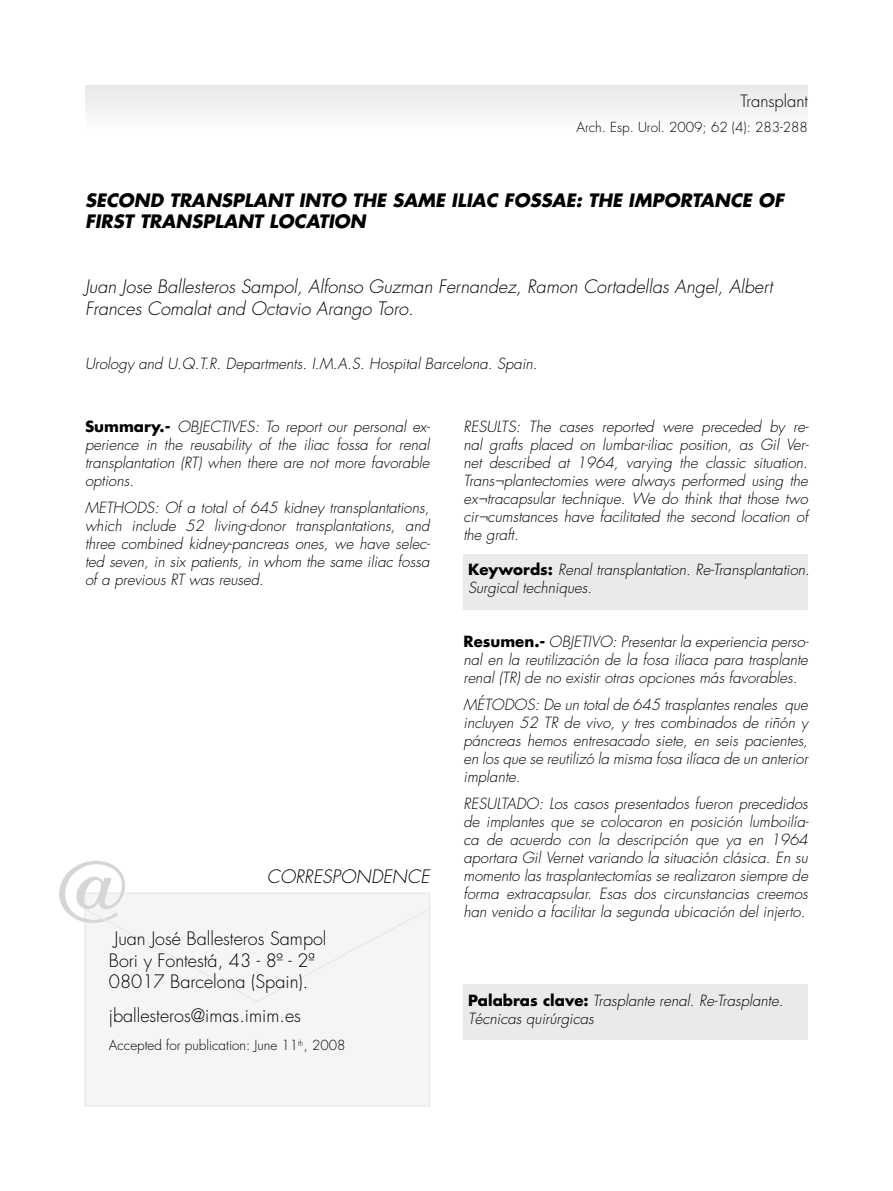
<style>
.page{position:relative;width:893px;height:1191px;background:#fff}
.page>*{position:absolute;margin:0;border:0;box-sizing:border-box;transform-origin:0 0}
.t1{font:90px "Times";color:#d6d6d6}
.t2{font:italic 300 18px/21.6px "Futura";color:#000}
.t3{font:300 18px "Futura";color:#000}
.t4{font:italic 700 18px/21.6px "Futura";color:#000}
.t5{font:300 16.5px "Futura";color:#000}
.t6{font:italic 300 15px/18px "Futura";color:#000;text-align:justify}
.t7{font:300 13.5px "Futura";color:#000}
.s1{font-weight:700;font-style:normal}
</style>
<div class="page">
<div style="left:85px;top:85px;width:723px;height:51px;background:#f4f4f4"></div>
<div style="left:85px;top:893px;width:344px;height:213px;background:#f5f5f5"></div>
<div style="left:84px;top:892px;width:346px;height:214px;border:2px solid #eaeaea"></div>
<svg style="left:84px;top:907px;width:346px;height:96px"></svg>
<div style="left:463px;top:984px;width:345px;height:56px;background:#eaeaea"></div>
<div style="left:463px;top:554px;width:345px;height:56px;background:#eaeaea"></div>
<p class="t5" style="left:740px;top:91px;width:69px">Transplant</p>
<p class="t7" style="left:576px;top:118px;width:233px">Arch. Esp. Urol. 2009; 62 (4): 283-288</p>
<p class="t4" style="left:85px;top:188px;width:700px">SECOND TRANSPLANT INTO THE SAME ILIAC FOSSAE: THE IMPORTANCE OF<br>FIRST TRANSPLANT LOCATION</p>
<p class="t2" style="left:85px;top:276px;width:689px">Juan Jose Ballesteros Sampol, Alfonso Guzman Fernandez, Ramon Cortadellas Angel, Albert<br>Frances Comalat and Octavio Arango Toro.</p>
<p class="t6" style="left:85px;top:354px;width:454px">Urology and U.Q.T.R. Departments. I.M.A.S. Hospital Barcelona. Spain.</p>
<p class="t6" style="left:85px;top:418px;width:347px"><span class="s1">Summary.-</span> OBJECTIVES: To report our personal ex&shy;perience in the reusability of the iliac fossa for renal transplantation (RT) when there are not more favorable options.</p>
<p class="t6" style="left:85px;top:499px;width:347px">METHODS: Of a total of 645 kidney transplantations, which include 52 living-donor transplantations, and three combined kidney-pancreas ones, we have selec&shy;ted seven, in six patients, in whom the same iliac fossa of a previous RT was reused.</p>
<p class="t1" style="left:51px;top:807px;width:84px">@</p>
<p class="t2" style="left:267px;top:865px;width:164px">CORRESPONDENCE</p>
<p class="t3" style="left:114px;top:927px;width:214px">Juan José Ballesteros Sampol</p>
<p class="t3" style="left:109px;top:948px;width:207px">Bori y Fontestá, 43 - 8º - 2ª</p>
<p class="t3" style="left:109px;top:970px;width:201px">08017 Barcelona (Spain).</p>
<p class="t3" style="left:109px;top:1004px;width:194px">jballesteros@imas.imim.es</p>
<p class="t7" style="left:109px;top:1036px;width:238px">Accepted for publication: June 11<sup>th</sup>, 2008</p>
<p class="t6" style="left:463px;top:417px;width:347px">RESULTS: The cases reported were preceded by re&shy;nal grafts placed on lumbar-iliac position, as Gil Ver&shy;net described at 1964, varying the classic situation.<br>Trans¬plantectomies were always performed using the ex¬tracapsular technique. We do think that those two cir¬cumstances have facilitated the second location of the graft.</p>
<p class="t6" style="left:468px;top:561px;width:343px"><span class="s1">Keywords:</span> Renal transplantation. Re-Transplantation.<br>Surgical techniques.</p>
<p class="t6" style="left:463px;top:632px;width:347px"><span class="s1">Resumen.-</span> OBJETIVO: Presentar la experiencia perso&shy;nal en la reutilización de la fosa ilíaca para trasplante renal (TR) de no existir otras opciones más favorables.</p>
<p class="t6" style="left:463px;top:695px;width:346px">MÉTODOS: De un total de 645 trasplantes renales que incluyen 52 TR de vivo, y tres combinados de riñón y páncreas hemos entresacado siete, en seis pacientes, en los que se reutilizó la misma fosa ilíaca de un anterior implante.</p>
<p class="t6" style="left:463px;top:794px;width:347px">RESULTADO: Los casos presentados fueron precedidos de implantes que se colocaron en posición lumboilía&shy;ca de acuerdo con la descripción que ya en 1964 aportara Gil Vernet variando la situación clásica. En su momento las trasplantectomías se realizaron siempre de forma extracapsular. Esas dos circunstancias creemos</p>
<p class="t6" style="left:463px;top:902px;width:343px">han venido a facilitar la segunda ubicación del injerto.</p>
<p class="t6" style="left:468px;top:991px;width:317px"><span class="s1">Palabras clave:</span> Trasplante renal. Re-Trasplante.<br>Técnicas quirúrgicas</p>
</div>
